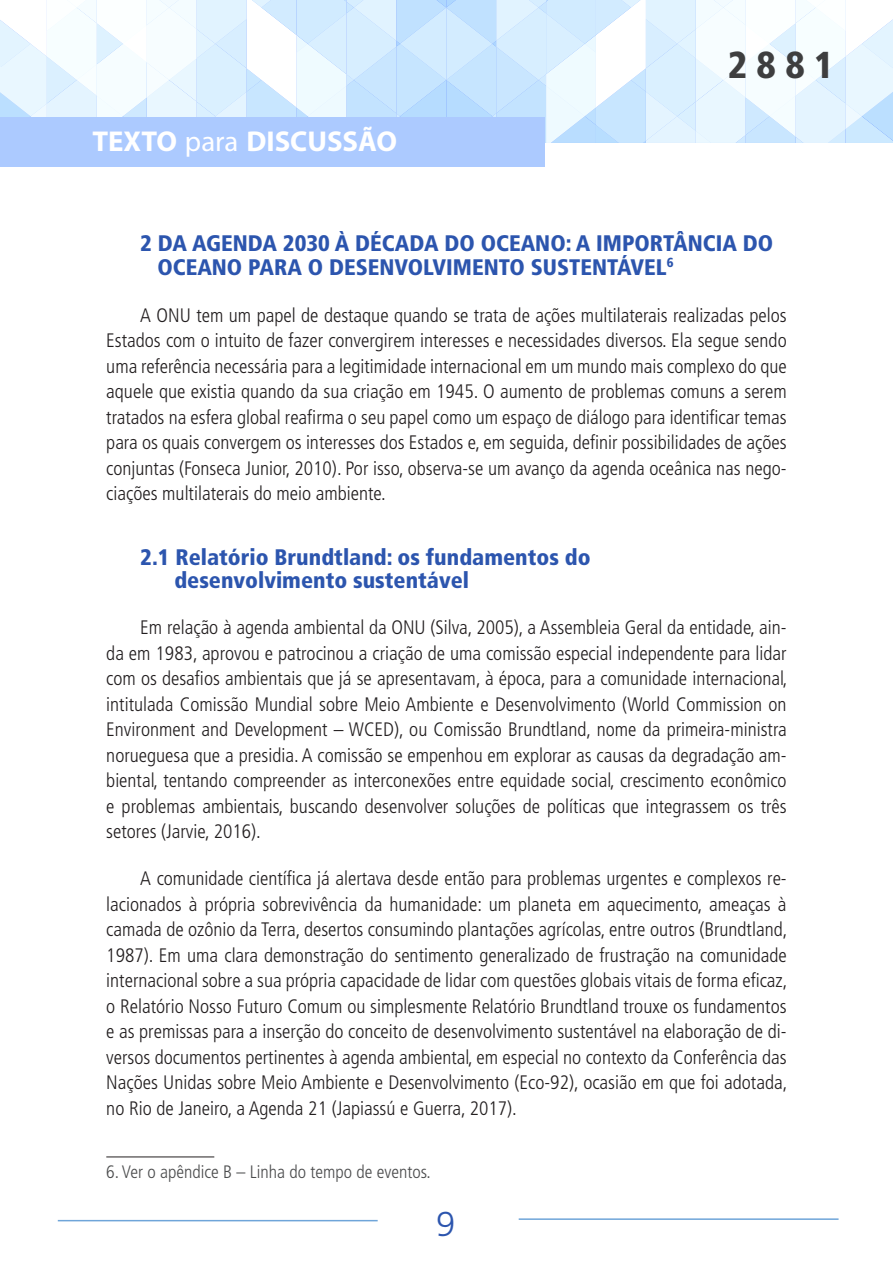
<style>
.page{position:relative;width:893px;height:1263px;background:#fff}
.page>*{position:absolute;margin:0;border:0;box-sizing:border-box;transform-origin:0 0}
.t1{font:900 condensed 37.5px "Frutiger LT Pro";color:#3e3e3f}
.t2{font:300 34.5px "Frutiger LT Pro";color:#2c55ae}
.t3{font:700 28.8px "Myriad Pro";color:#fff}
.titulo_1{font:900 condensed 22.5px/24px "Frutiger LT Pro";color:#2c55ae}
.titulo_2{font:900 condensed 22.5px/22.5px "Frutiger LT Pro";color:#2c55ae}
.texto_corrido{font:300 condensed 19.5px/25.5px "Frutiger LT Pro";color:#231f20;text-align:justify}
.nota_rodape{font:300 condensed 18px "Frutiger LT Pro";color:#4b4c4d}
.s1{font-weight:400}
</style>
<div class="page">
<svg style="left:0;top:0;width:893px;height:143px"></svg>
<div style="left:0;top:118px;width:545px;height:49px;background:#accaff"></div>
<hr style="left:519px;top:1218px;width:319px;height:2px;background:#6fa5d9">
<hr style="left:58px;top:1220px;width:320px;height:1px;background:#6fa5d9">
<hr style="left:106px;top:1156px;width:108px;height:1px;background:#231f20">
<h3 class="t3" style="left:92px;top:122px;width:306px">TEXTO <span class="s1">para</span> DISCUSSÃO</h3>
<h1 class="t1" style="left:728px;top:42px;width:108px">2881</h1>
<p class="titulo_1" style="left:157px;top:231px;width:617px;text-indent:-17px">2 DA AGENDA 2030 À DÉCADA DO OCEANO: A IMPORTÂNCIA DO<br>OCEANO PARA O DESENVOLVIMENTO SUSTENTÁVEL<sup>6</sup></p>
<p class="texto_corrido" style="left:106px;top:302px;width:682px;text-indent:34px">A ONU tem um papel de destaque quando se trata de ações multilaterais realizadas pelos Estados com o intuito de fazer convergirem interesses e necessidades diversos. Ela segue sendo uma referência necessária para a legitimidade internacional em um mundo mais complexo do que aquele que existia quando da sua criação em 1945. O aumento de problemas comuns a serem tratados na esfera global reafirma o seu papel como um espaço de diálogo para identificar temas para os quais convergem os interesses dos Estados e, em seguida, definir possibilidades de ações conjuntas (Fonseca Junior, 2010). Por isso, observa-se um avanço da agenda oceânica nas nego&shy;ciações multilaterais do meio ambiente.</p>
<p class="titulo_2" style="left:174px;top:546px;width:418px;text-indent:-34px">2.1 Relatório Brundtland: os fundamentos do desenvolvimento sustentável</p>
<p class="texto_corrido" style="left:106px;top:615px;width:683px;text-indent:34px">Em relação à agenda ambiental da ONU (Silva, 2005), a Assembleia Geral da entidade, ain&shy;da em 1983, aprovou e patrocinou a criação de uma comissão especial independente para lidar com os desafios ambientais que já se apresentavam, à época, para a comunidade internacional, intitulada Comissão Mundial sobre Meio Ambiente e Desenvolvimento (World Commission on Environment and Development – WCED), ou Comissão Brundtland, nome da primeira-ministra norueguesa que a presidia. A comissão se empenhou em explorar as causas da degradação am&shy;biental, tentando compreender as interconexões entre equidade social, crescimento econômico e problemas ambientais, buscando desenvolver soluções de políticas que integrassem os três setores (Jarvie, 2016).</p>
<p class="texto_corrido" style="left:106px;top:866px;width:683px;text-indent:34px">A comunidade científica já alertava desde então para problemas urgentes e complexos re&shy;lacionados à própria sobrevivência da humanidade: um planeta em aquecimento, ameaças à camada de ozônio da Terra, desertos consumindo plantações agrícolas, entre outros (Brundtland, 1987). Em uma clara demonstração do sentimento generalizado de frustração na comunidade internacional sobre a sua própria capacidade de lidar com questões globais vitais de forma eficaz, o Relatório Nosso Futuro Comum ou simplesmente Relatório Brundtland trouxe os fundamentos e as premissas para a inserção do conceito de desenvolvimento sustentável na elaboração de di&shy;versos documentos pertinentes à agenda ambiental, em especial no contexto da Conferência das Nações Unidas sobre Meio Ambiente e Desenvolvimento (Eco-92), ocasião em que foi adotada, no Rio de Janeiro, a Agenda 21 (Japiassú e Guerra, 2017).</p>
<p class="nota_rodape" style="left:106px;top:1161px;width:326px">6. Ver o apêndice B – Linha do tempo de eventos.</p>
<h2 class="t2" style="left:436px;top:1204px;width:21px">9</h2>
</div>
